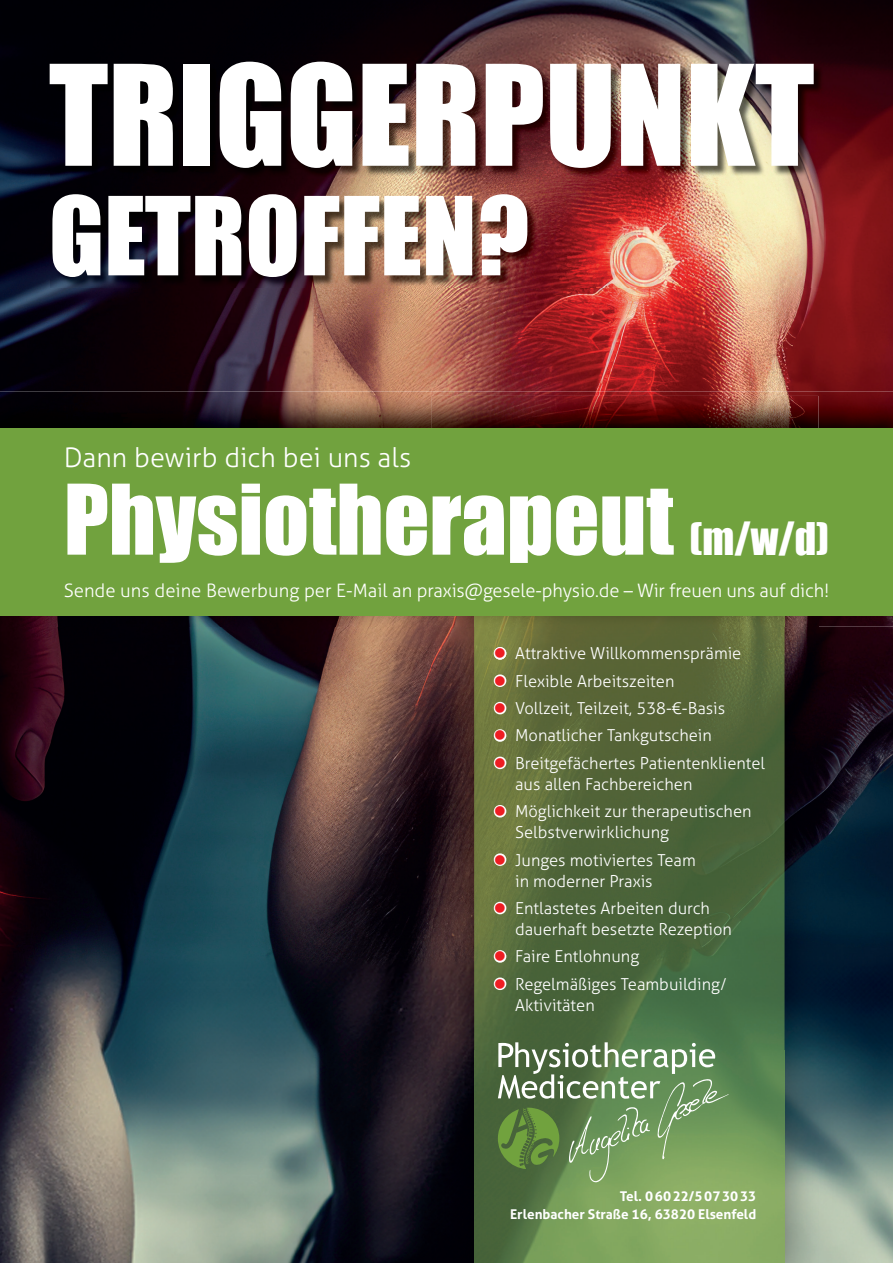
<style>
.page{position:relative;width:893px;height:1263px;background:#fff}
.page>*{position:absolute;margin:0;border:0;box-sizing:border-box;transform-origin:0 0}
.t1{font:129px "Impact";color:#fff}
.t2{font:100.5px "Impact";color:#fff}
.t3{font:89.85px "Impact";color:#fff}
.t4{font:300 27px "Aller";color:#fff}
.t5{font:300 18.45px "Aller";letter-spacing:-.01em;color:#fff}
.t6{font:300 16.5px/21px "Aller";color:#fff}
.t7{font:700 13.5px/18px "Aller";color:#fff;text-align:right}
.s1{font-size:41.25px}
.s2{color:#ee1d23}
</style>
<div class="page">
<img style="left:0;top:0;width:893px;height:1263px">
<img style="left:784px;top:615px;width:34px;height:648px">
<img style="left:432px;top:615px;width:42px;height:648px">
<img style="left:474px;top:615px;width:310px;height:648px">
<svg style="left:494px;top:647px;width:12px;height:13px"></svg>
<img style="left:788px;top:392px;width:105px;height:235px">
<img style="left:0;top:392px;width:788px;height:36px">
<img style="left:0;top:615px;width:432px;height:12px">
<img style="left:432px;top:396px;width:386px;height:32px">
<div style="left:0;top:428px;width:893px;height:187px;background:#71a23e"></div>
<svg style="left:498px;top:1042px;width:231px;height:141px"></svg>
<img style="left:51px;top:63px;width:773px;height:224px">
<h1 class="t1" style="left:49px;top:15px;width:767px">TRIGGERPUNKT</h1>
<h2 class="t2" style="left:49px;top:158px;width:482px">GETROFFEN?</h2>
<h3 class="t4" style="left:64px;top:441px;width:349px">Dann bewirb dich bei uns als</h3>
<h3 class="t3" style="left:64px;top:450px;width:767px">Physiotherapeut <span class="s1">(m/w/d)</span></h3>
<p class="t5" style="left:64px;top:579px;width:767px">Sende uns deine Bewerbung per E-Mail an praxis@gesele-physio.de – Wir freuen uns auf dich!</p>
<p class="t6" style="left:494px;top:643px;width:249px"><span class="s2">●</span> Attraktive Willkommensprämie</p>
<p class="t6" style="left:494px;top:670px;width:182px">● Flexible Arbeitszeiten</p>
<p class="t6" style="left:494px;top:698px;width:233px">● Vollzeit, Teilzeit, 538-€-Basis</p>
<p class="t6" style="left:494px;top:725px;width:219px">● Monatlicher Tankgutschein</p>
<p class="t6" style="left:515px;top:752px;width:252px;text-indent:-21px">● Breitgefächertes Patientenklientel aus allen Fachbereichen</p>
<p class="t6" style="left:515px;top:801px;width:238px;text-indent:-21px">● Möglichkeit zur therapeutischen<br>Selbstverwirklichung</p>
<p class="t6" style="left:515px;top:849px;width:182px;text-indent:-21px">● Junges motiviertes Team in moderner Praxis</p>
<p class="t6" style="left:515px;top:898px;width:218px;text-indent:-21px">● Entlastetes Arbeiten durch dauerhaft besetzte Rezeption</p>
<p class="t6" style="left:494px;top:946px;width:147px">● Faire Entlohnung</p>
<p class="t6" style="left:515px;top:973px;width:213px;text-indent:-21px">● Regelmäßiges Teambuilding/<br>Aktivitäten</p>
<p class="t7" style="left:510px;top:1187px;width:248px">Tel. 0 60 22/5 07 30 33<br>Erlenbacher Straße 16, 63820 Elsenfeld</p>
</div>
